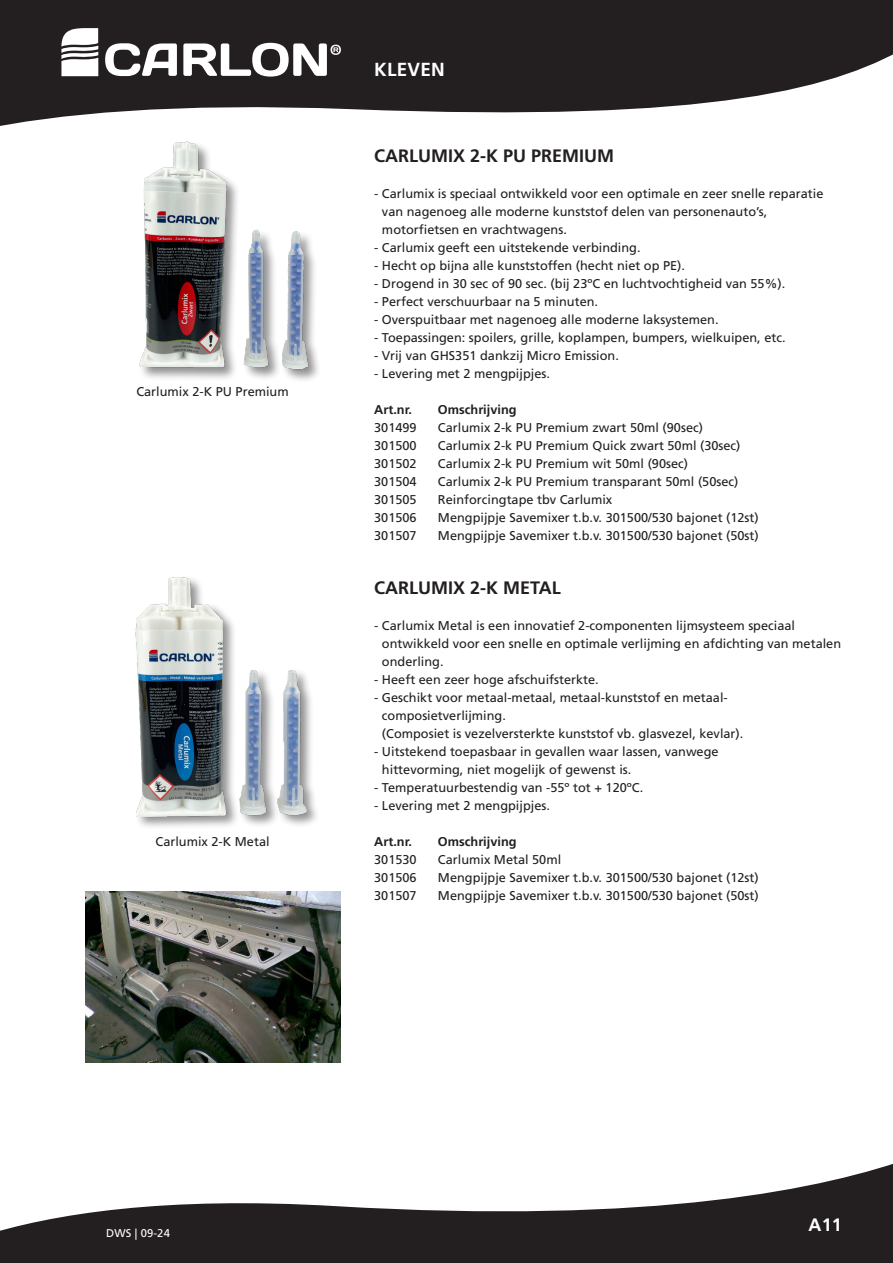
<style>
.page{position:relative;width:893px;height:1263px;background:#fff}
.page>*{position:absolute;margin:0;border:0;box-sizing:border-box;transform-origin:0 0}
.t1{font:700 18.9px "Frutiger LT Std";color:#fff}
.naam{font:700 18px "Frutiger LT Std";color:#231f20}
.t2{font:700 18px "Frutiger LT Std";color:#fff}
.plat{font:12.75px/18px "Frutiger LT Std";color:#231f20}
.art_omschr_plat{font:12.75px "Frutiger LT Std";color:#231f20}
.omschrijving{font:12.75px/18px "Frutiger LT Std";color:#231f20}
.art_omschr_vet{font:700 12.75px "Frutiger LT Std";color:#231f20}
.t3{font:11.25px "Frutiger LT Std";letter-spacing:.01em;color:#fff}
</style>
<div class="page">
<svg style="left:0;top:1164px;width:893px;height:99px;fill:#231f20"></svg>
<svg style="left:0;top:0;width:893px;height:126px;fill:#231f20"></svg>
<div style="left:374px;top:60px;width:84px;height:30px;background:#231f20"></div>
<div style="left:60px;top:26px;width:294px;height:65px;background:#231f20"></div>
<svg style="left:105px;top:43px;width:72px;height:33px"></svg>
<svg style="left:183px;top:43px;width:158px;height:34px"></svg>
<svg style="left:61px;top:28px;width:37px;height:48px;background:#d2d1d1"></svg>
<img style="left:139px;top:141px;width:179px;height:239px">
<img style="left:135px;top:577px;width:182px;height:250px">
<img style="left:85px;top:892px;width:255px;height:170px">
<p class="plat" style="left:136px;top:383px;width:154px">Carlumix 2-K PU Premium</p>
<p class="plat" style="left:156px;top:833px;width:116px">Carlumix 2-K Metal</p>
<p class="t1" style="left:374px;top:58px;width:13px">KLEVEN</p>
<p class="naam" style="left:374px;top:145px;width:242px">CARLUMIX 2-K PU PREMIUM</p>
<p class="plat" style="left:382px;top:185px;width:443px;text-indent:-8px">- Carlumix is speciaal ontwikkeld voor een optimale en zeer snelle reparatie van nagenoeg alle moderne kunststof delen van personenauto’s, motorfietsen en vrachtwagens.</p>
<p class="plat" style="left:374px;top:239px;width:268px">- Carlumix geeft een uitstekende verbinding.</p>
<p class="plat" style="left:374px;top:257px;width:312px">- Hecht op bijna alle kunststoffen (hecht niet op PE).</p>
<p class="plat" style="left:374px;top:275px;width:413px">- Drogend in 30 sec of 90 sec. (bij 23ºC en luchtvochtigheid van 55%).</p>
<p class="plat" style="left:374px;top:293px;width:225px">- Perfect verschuurbaar na 5 minuten.</p>
<p class="plat" style="left:374px;top:311px;width:346px">- Overspuitbaar met nagenoeg alle moderne laksystemen.</p>
<p class="plat" style="left:374px;top:329px;width:413px">- Toepassingen: spoilers, grille, koplampen, bumpers, wielkuipen, etc.</p>
<p class="plat" style="left:374px;top:347px;width:246px">- Vrij van GHS351 dankzij Micro Emission.</p>
<p class="plat" style="left:374px;top:365px;width:177px">- Levering met 2 mengpijpjes.</p>
<p class="art_omschr_vet" style="left:374px;top:402px;width:39px">Art.nr.</p>
<p class="art_omschr_vet" style="left:438px;top:402px;width:80px">Omschrijving</p>
<p class="art_omschr_plat" style="left:374px;top:420px;width:44px">301499</p>
<p class="art_omschr_plat" style="left:438px;top:420px;width:266px">Carlumix 2-k PU Premium zwart 50ml (90sec)</p>
<p class="art_omschr_plat" style="left:374px;top:438px;width:44px">301500</p>
<p class="art_omschr_plat" style="left:438px;top:438px;width:304px">Carlumix 2-k PU Premium Quick zwart 50ml (30sec)</p>
<p class="art_omschr_plat" style="left:374px;top:456px;width:44px">301502</p>
<p class="art_omschr_plat" style="left:438px;top:456px;width:252px">Carlumix 2-k PU Premium wit 50ml (90sec)</p>
<p class="art_omschr_plat" style="left:374px;top:474px;width:44px">301504</p>
<p class="art_omschr_plat" style="left:438px;top:474px;width:302px">Carlumix 2-k PU Premium transparant 50ml (50sec)</p>
<p class="art_omschr_plat" style="left:374px;top:492px;width:44px">301505</p>
<p class="art_omschr_plat" style="left:438px;top:492px;width:176px">Reinforcingtape tbv Carlumix</p>
<p class="art_omschr_plat" style="left:374px;top:510px;width:44px">301506</p>
<p class="art_omschr_plat" style="left:438px;top:510px;width:322px">Mengpijpje Savemixer t.b.v. 301500/530 bajonet (12st)</p>
<p class="art_omschr_plat" style="left:374px;top:528px;width:44px">301507</p>
<p class="art_omschr_plat" style="left:438px;top:528px;width:322px">Mengpijpje Savemixer t.b.v. 301500/530 bajonet (50st)</p>
<p class="naam" style="left:374px;top:577px;width:188px">CARLUMIX 2-K METAL</p>
<p class="omschrijving" style="left:382px;top:617px;width:461px;text-indent:-8px">- Carlumix Metal is een innovatief 2-componenten lijmsysteem speciaal ontwikkeld voor een snelle en optimale verlijming en afdichting van metalen onderling.</p>
<p class="omschrijving" style="left:374px;top:671px;width:226px">- Heeft een zeer hoge afschuifsterkte.</p>
<p class="omschrijving" style="left:382px;top:689px;width:363px;text-indent:-8px">- Geschikt voor metaal-metaal, metaal-kunststof en metaal&shy;composietverlijming.<br>(Composiet is vezelversterkte kunststof vb. glasvezel, kevlar).</p>
<p class="omschrijving" style="left:382px;top:743px;width:338px;text-indent:-8px">- Uitstekend toepasbaar in gevallen waar lassen, vanwege hittevorming, niet mogelijk of gewenst is.</p>
<p class="omschrijving" style="left:374px;top:779px;width:271px">- Temperatuurbestendig van -55º tot + 120ºC.</p>
<p class="plat" style="left:374px;top:797px;width:177px">- Levering met 2 mengpijpjes.</p>
<p class="art_omschr_vet" style="left:374px;top:834px;width:39px">Art.nr.</p>
<p class="art_omschr_vet" style="left:438px;top:834px;width:80px">Omschrijving</p>
<p class="art_omschr_plat" style="left:374px;top:852px;width:44px">301530</p>
<p class="art_omschr_plat" style="left:438px;top:852px;width:125px">Carlumix Metal 50ml</p>
<p class="art_omschr_plat" style="left:374px;top:870px;width:44px">301506</p>
<p class="art_omschr_plat" style="left:438px;top:870px;width:322px">Mengpijpje Savemixer t.b.v. 301500/530 bajonet (12st)</p>
<p class="art_omschr_plat" style="left:374px;top:888px;width:44px">301507</p>
<p class="art_omschr_plat" style="left:438px;top:888px;width:322px">Mengpijpje Savemixer t.b.v. 301500/530 bajonet (50st)</p>
<p class="t3" style="left:106px;top:1226px;width:65px">DWS | 09-24</p>
<p class="t2" style="left:809px;top:1214px;width:35px">A11</p>
</div>
